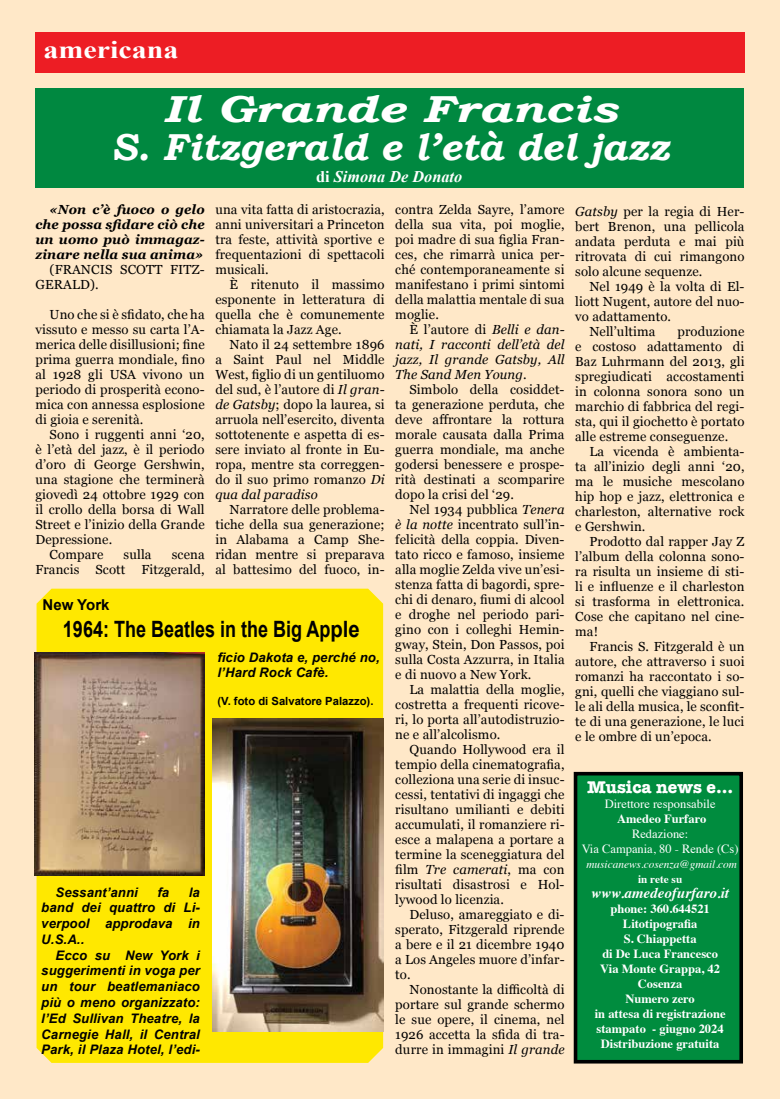
<style>
.page{position:relative;width:780px;height:1099px;background:#fff}
.page>*{position:absolute;margin:0;border:0;box-sizing:border-box;transform-origin:0 0}
.t1{font:italic 700 37.5px/37.5px "Bookman Old Style";color:#fff;text-align:center;scale:1.3 1}
.t2{font:700 25px "Times New Roman";color:#fff;scale:1.2 1}
.t3{font:700 22.5px "Arial";color:#000;scale:.8 1}
.t4{font:700 17.5px "American Typewriter";color:#fff}
.t5{font:italic 700 16.25px "Times New Roman";color:#fff}
.t6{font:italic 700 15px "Times";color:#fff}
.t7{font:700 15px "Arial";color:#000}
.t8{font:13.12px/15px "Georgia";letter-spacing:.01em;color:#000;text-align:justify}
.t9{font:italic 700 13.12px/15.8px "Arial";letter-spacing:.01em;color:#000;text-align:justify}
.t10{font:italic 13.12px/15px "Georgia";letter-spacing:.01em;color:#000;text-align:justify}
.t11{font:italic 700 13.12px/15px "Georgia";letter-spacing:.01em;color:#000;text-align:justify}
.t12{font:700 12.5px/15px "Times";color:#fff;text-align:center}
.t13{font:12.5px/15px "Times";color:#fff;text-align:center}
.t14{font:italic 11.25px "Times";color:#fff}
.t15{font:700 11.25px "Arial";color:#000}
.t16{font:700 11.25px "Times";color:#fff}
.s1{font-style:normal}
.s2{font-style:italic}
</style>
<div class="page">
<div style="left:0;top:0;width:779px;height:1098px;background:#ffe8c8"></div>
<div style="left:37px;top:588px;width:346px;height:474px;background:#ffe800"></div>
<div style="left:35px;top:33px;width:709px;height:40px;background:#ed1d24"></div>
<div style="left:35px;top:88px;width:708px;height:100px;background:#008840"></div>
<div style="left:575px;top:773px;width:166px;height:288px;background:#008c3e"></div>
<div style="left:573px;top:771px;width:170px;height:292px;border:4px solid #000"></div>
<img style="left:35px;top:652px;width:170px;height:223px">
<img style="left:213px;top:718px;width:170px;height:313px">
<h2 class="t2" style="left:43px;top:32px;width:114px">americana</h2>
<h1 class="t1" style="left:111px;top:90px;width:431px">Il Grande Francis<br>S. Fitzgerald e l’età del jazz</h1>
<p class="t5" style="left:316px;top:165px;width:147px"><span class="s1">di</span> Simona De Donato</p>
<p class="t11" style="left:35px;top:201px;width:171px;text-indent:14px">«Non c’è fuoco o gelo che possa sfidare ciò che un uomo può immagaz&shy;zinare nella sua anima»</p>
<p class="t8" style="left:35px;top:261px;width:171px;text-indent:14px">(FRANCIS SCOTT FITZ-<br>GERALD).</p>
<p class="t8" style="left:35px;top:306px;width:171px;text-indent:14px">Uno che si è sfidato, che ha vissuto e messo su carta l’A&shy;merica delle disillusioni; fine prima guerra mondiale, fino al 1928 gli USA vivono un periodo di prosperità econo&shy;mica con annessa esplosione di gioia e serenità.</p>
<p class="t8" style="left:50px;top:426px;width:157px">Sono i ruggenti anni ‘20,</p>
<p class="t8" style="left:35px;top:441px;width:171px">è l’età del jazz, è il periodo</p>
<p class="t8" style="left:35px;top:456px;width:171px">d’oro di George Gershwin,</p>
<p class="t8" style="left:35px;top:471px;width:171px">una stagione che terminerà</p>
<p class="t8" style="left:35px;top:486px;width:171px">giovedì 24 ottobre 1929 con</p>
<p class="t8" style="left:35px;top:501px;width:171px">il crollo della borsa di Wall</p>
<p class="t8" style="left:35px;top:516px;width:171px">Street e l’inizio della Grande</p>
<p class="t8" style="left:35px;top:531px;width:78px">Depressione.</p>
<p class="t8" style="left:50px;top:546px;width:55px">Compare</p>
<p class="t8" style="left:124px;top:546px;width:29px">sulla</p>
<p class="t8" style="left:215px;top:201px;width:171px">una vita fatta di aristocrazia, anni universitari a Princeton tra feste, attività sportive e frequentazioni di spettacoli musicali.</p>
<p class="t8" style="left:215px;top:276px;width:171px;text-indent:14px">È ritenuto il massimo esponente in letteratura di quella che è comunemente chiamata la Jazz Age.</p>
<p class="t8" style="left:215px;top:336px;width:171px;text-indent:14px">Nato il 24 settembre 1896 a Saint Paul nel Middle West, figlio di un gentiluomo del sud, è l’autore di <span class="s2">Il gran&shy;de Gatsby</span>; dopo la laurea, si arruola nell’esercito, diventa sottotenente e aspetta di es&shy;sere inviato al fronte in Eu&shy;ropa, mentre sta correggen&shy;do il suo primo romanzo <span class="s2">Di qua dal paradiso</span></p>
<p class="t8" style="left:215px;top:501px;width:171px;text-indent:14px">Narratore delle problema&shy;tiche della sua generazione; in Alabama a Camp She&shy;ridan mentre si preparava al battesimo del fuoco, in-</p>
<p class="t8" style="left:395px;top:201px;width:171px">contra Zelda Sayre, l’amore della sua vita, poi moglie, poi madre di sua figlia Fran&shy;ces, che rimarrà unica per&shy;ché contemporaneamente si manifestano i primi sintomi della malattia mentale di sua moglie.</p>
<p class="t10" style="left:395px;top:321px;width:171px;text-indent:14px"><span class="s1">È l’autore di</span> Belli e dan&shy;nati, I racconti dell’età del jazz, Il grande Gatsby, All The Sand Men Young<span class="s1">.</span></p>
<p class="t8" style="left:395px;top:381px;width:171px;text-indent:14px">Simbolo della cosiddet&shy;ta generazione perduta, che deve affrontare la rottura morale causata dalla Prima guerra mondiale, ma anche godersi benessere e prospe&shy;rità destinati a scomparire dopo la crisi del ‘29.</p>
<p class="t8" style="left:395px;top:501px;width:171px;text-indent:14px">Nel 1934 pubblica <span class="s2">Tenera è la notte</span> incentrato sull’in&shy;felicità della coppia. Diven&shy;tato ricco e famoso, insieme alla moglie Zelda vive un’esi&shy;stenza fatta di bagordi, spre&shy;chi di denaro, fiumi di alcool e droghe nel periodo pari&shy;gino con i colleghi Hemin&shy;gway, Stein, Don Passos, poi sulla Costa Azzurra, in Italia e di nuovo a New York.</p>
<p class="t8" style="left:395px;top:681px;width:171px;text-indent:14px">La malattia della moglie, costretta a frequenti ricove&shy;ri, lo porta all’autodistruzio&shy;ne e all’alcolismo.</p>
<p class="t8" style="left:395px;top:741px;width:171px;text-indent:14px">Quando Hollywood era il tempio della cinematografia, colleziona una serie di insuc&shy;cessi, tentativi di ingaggi che risultano umilianti e debiti accumulati, il romanziere ri&shy;esce a malapena a portare a termine la sceneggiatura del film <span class="s2">Tre camerati</span>, ma con risultati disastrosi e Hol&shy;lywood lo licenzia.</p>
<p class="t8" style="left:395px;top:906px;width:171px;text-indent:14px">Deluso, amareggiato e di&shy;sperato, Fitzgerald riprende a bere e il 21 dicembre 1940 a Los Angeles muore d’infar&shy;to.</p>
<p class="t8" style="left:395px;top:981px;width:171px;text-indent:14px">Nonostante la difficoltà di portare sul grande schermo le sue opere, il cinema, nel 1926 accetta la sfida di tra&shy;durre in immagini <span class="s2">Il grande</span></p>
<p class="t8" style="left:575px;top:203px;width:171px"><span class="s2">Gatsby</span> per la regia di Her&shy;bert Brenon, una pellicola andata perduta e mai più ritrovata di cui rimangono solo alcune sequenze.</p>
<p class="t8" style="left:589px;top:278px;width:156px">Nel 1949 è la volta di El-</p>
<p class="t8" style="left:575px;top:293px;width:171px">liott Nugent, autore del nuo-</p>
<p class="t8" style="left:575px;top:308px;width:97px">vo adattamento.</p>
<p class="t8" style="left:589px;top:323px;width:68px">Nell’ultima</p>
<p class="t8" style="left:575px;top:323px;width:171px;text-indent:102px">produzione e costoso adattamento di Baz Luhrmann del 2013, gli spregiudicati accostamenti in colonna sonora sono un marchio di fabbrica del regi&shy;sta, qui il giochetto è portato alle estreme conseguenze.</p>
<p class="t8" style="left:575px;top:443px;width:171px;text-indent:14px">La vicenda è ambienta&shy;ta all’inizio degli anni ‘20, ma le musiche mescolano hip hop e jazz, elettronica e charleston, alternative rock e Gershwin.</p>
<p class="t8" style="left:575px;top:533px;width:171px;text-indent:14px">Prodotto dal rapper Jay Z l’album della colonna sono&shy;ra risulta un insieme di sti&shy;li e influenze e il charleston si trasforma in elettronica.<br>Cose che capitano nel cine&shy;ma!</p>
<p class="t8" style="left:575px;top:638px;width:171px;text-indent:14px">Francis S. Fitzgerald è un autore, che attraverso i suoi romanzi ha raccontato i so&shy;gni, quelli che viaggiano sul&shy;le ali della musica, le sconfit&shy;te di una generazione, le luci e le ombre di un’epoca.</p>
<h3 class="t4" style="left:587px;top:771px;width:148px">Musica news e...</h3>
<p class="t13" style="left:604px;top:794px;width:112px">Direttore responsabile</p>
<p class="t12" style="left:617px;top:809px;width:90px">Amedeo Furfaro</p>
<p class="t13" style="left:581px;top:824px;width:158px">Redazione:<br>Via Campania, 80 - Rende (Cs)</p>
<p class="t14" style="left:586px;top:854px;width:152px">musicanews.cosenza@gmail.com</p>
<p class="t16" style="left:638px;top:868px;width:46px">in rete su</p>
<p class="t6" style="left:591px;top:878px;width:139px">www.amedeofurfaro.it</p>
<p class="t12" style="left:594px;top:899px;width:132px">phone: 360.644521<br>Litotipografia<br>S. Chiappetta<br>di De Luca Francesco<br>Via Monte Grappa, 42<br>Cosenza<br>Numero zero<br>in attesa di registrazione stampato - giugno 2024<br>Distribuzione gratuita</p>
<p class="t8" style="left:35px;top:546px;width:171px;text-align:right">scena<br>Francis Scott Fitzgerald,</p>
<p class="t7" style="left:42px;top:595px;width:68px">New York</p>
<h3 class="t3" style="left:63px;top:614px;width:372px">1964: The Beatles in the big Apple</h3>
<p class="t9" style="left:217px;top:649px;width:164px">ficio Dakota e, perché no, l’Hard Rock Cafè.</p>
<p class="t15" style="left:217px;top:693px;width:157px">(V. foto di Salvatore Palazzo).</p>
<p class="t9" style="left:55px;top:884px;width:84px">Sessant’anni</p>
<p class="t9" style="left:157px;top:884px;width:13px">fa</p>
<p class="t9" style="left:41px;top:884px;width:160px;text-indent:147px">la band dei quattro di Li&shy;verpool approdava in U.S.A..</p>
<p class="t9" style="left:41px;top:947px;width:160px;text-indent:14px">Ecco su New York i suggerimenti in voga per un tour beatlemaniaco più o meno organizzato: l’Ed Sullivan Theatre, la Carnegie Hall, il Central Park, il Plaza Hotel, l’edi-</p>
</div>
